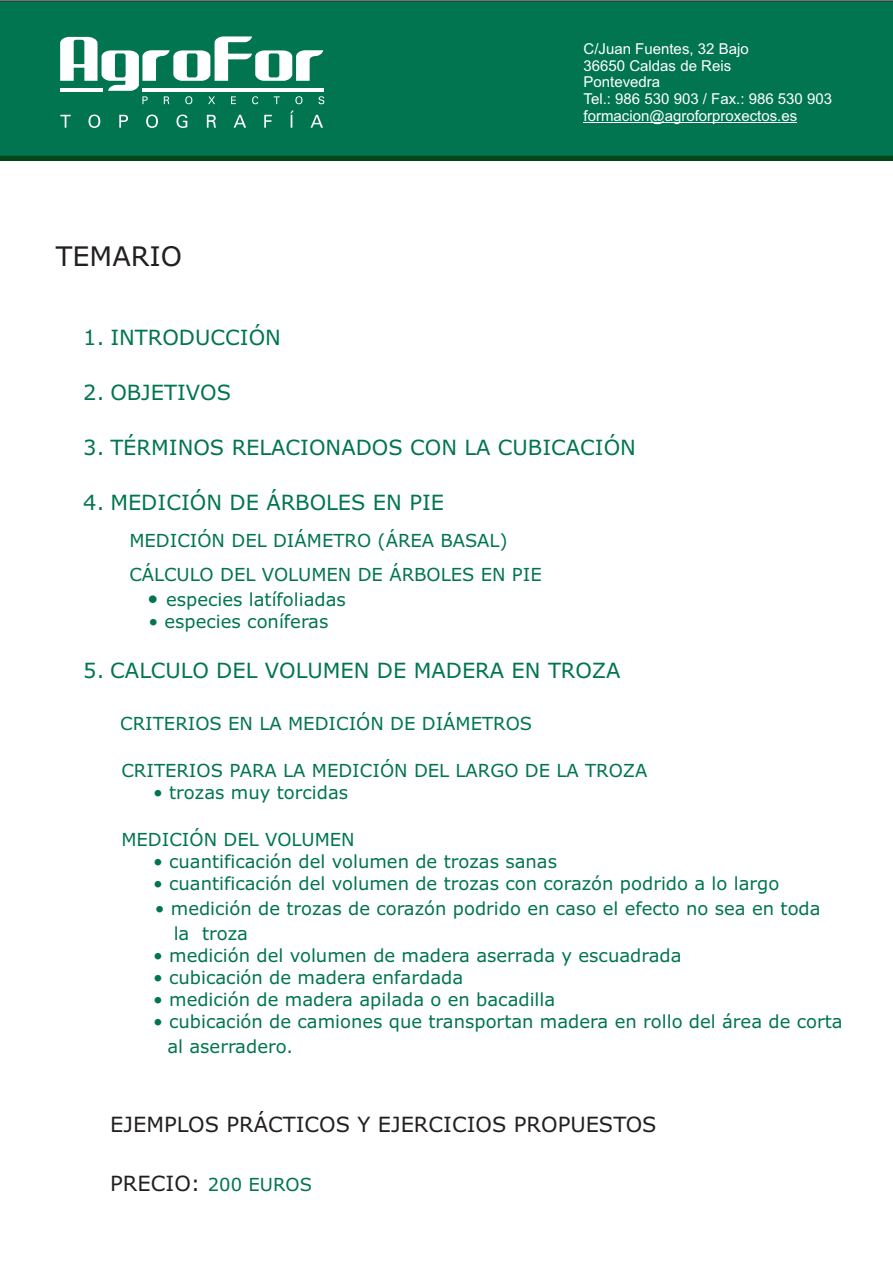
<style>
.page{position:relative;width:893px;height:1263px;background:#fff}
.page>*{position:absolute;margin:0;border:0;box-sizing:border-box;transform-origin:0 0}
.t1{font:27px "Verdana";color:#231f20}
.t2{font:21px "Verdana";color:#00754f}
.t3{font:21px "Verdana";color:#231f20}
.t4{font:18px/25.2px "Verdana";color:#00754f}
.t5{font:15px/16.8px "Arial";color:#fff}
.s1{font-size:21px}
</style>
<div class="page">
<div style="left:0;top:1px;width:893px;height:155px;background:#00754f"></div>
<svg style="left:60px;top:36px;width:264px;height:68px"></svg>
<svg style="left:60px;top:111px;width:263px;height:17px;background:#1c8462"></svg>
<div style="left:0;top:156px;width:893px;height:5px;background:#00461a"></div>
<hr style="left:584px;top:122px;width:213px;height:1px;background:#fff">
<h1 class="t1" style="left:56px;top:245px;width:128px">TEMARIO</h1>
<p class="t5" style="left:584px;top:42px;width:250px">C/Juan Fuentes, 32 Bajo<br>36650 Caldas de Reis<br>Pontevedra<br>Tel.: 986 530 903 / Fax.: 986 530 903 formacion@agroforproxectos.es</p>
<p class="t2" style="left:83px;top:329px;width:199px">1. INTRODUCCIÓN</p>
<p class="t2" style="left:83px;top:384px;width:149px">2. OBJETIVOS</p>
<p class="t2" style="left:83px;top:439px;width:554px">3. TÉRMINOS RELACIONADOS CON LA CUBICACIÓN</p>
<p class="t2" style="left:83px;top:494px;width:362px">4. MEDICIÓN DE ÁRBOLES EN PIE</p>
<p class="t4" style="left:129px;top:525px;width:414px;line-height:34.2px">MEDICIÓN DEL DIÁMETRO (ÁREA BASAL)<br>CÁLCULO DEL VOLUMEN DE ÁRBOLES EN PIE</p>
<p class="t4" style="left:147px;top:588px;width:200px"><span class="s1">•</span> especies latífoliadas</p>
<p class="t4" style="left:148px;top:611px;width:182px">• especies coníferas</p>
<p class="t2" style="left:83px;top:662px;width:539px">5. CALCULO DEL VOLUMEN DE MADERA EN TROZA</p>
<p class="t4" style="left:120px;top:713px;width:413px">CRITERIOS EN LA MEDICIÓN DE DIÁMETROS</p>
<p class="t4" style="left:121px;top:760px;width:527px">CRITERIOS PARA LA MEDICIÓN DEL LARGO DE LA TROZA</p>
<p class="t4" style="left:153px;top:781px;width:197px">• trozas muy torcidas</p>
<p class="t4" style="left:121px;top:828px;width:235px">MEDICIÓN DEL VOLUMEN</p>
<p class="t4" style="left:153px;top:850px;width:406px">• cuantificación del volumen de trozas sanas</p>
<p class="t4" style="left:153px;top:872px;width:628px">• cuantificación del volumen de trozas con corazón podrido a lo largo</p>
<p class="t4" style="left:174px;top:897px;width:648px;text-indent:-19px">• medición de trozas de corazón podrido en caso el efecto no sea en toda la troza</p>
<p class="t4" style="left:153px;top:944px;width:530px">• medición del volumen de madera aserrada y escuadrada</p>
<p class="t4" style="left:153px;top:966px;width:312px">• cubicación de madera enfardada</p>
<p class="t4" style="left:153px;top:988px;width:404px">• medición de madera apilada o en bacadilla</p>
<p class="t4" style="left:167px;top:1010px;width:677px;text-indent:-14px">• cubicación de camiones que transportan madera en rollo del área de corta al aserradero.</p>
<p class="t3" style="left:110px;top:1116px;width:548px">EJEMPLOS PRÁCTICOS Y EJERCICIOS PROPUESTOS</p>
<p class="t3" style="left:110px;top:1175px;width:92px">PRECIO:</p>
<p class="t4" style="left:208px;top:1173px;width:106px">200 EUROS</p>
</div>
